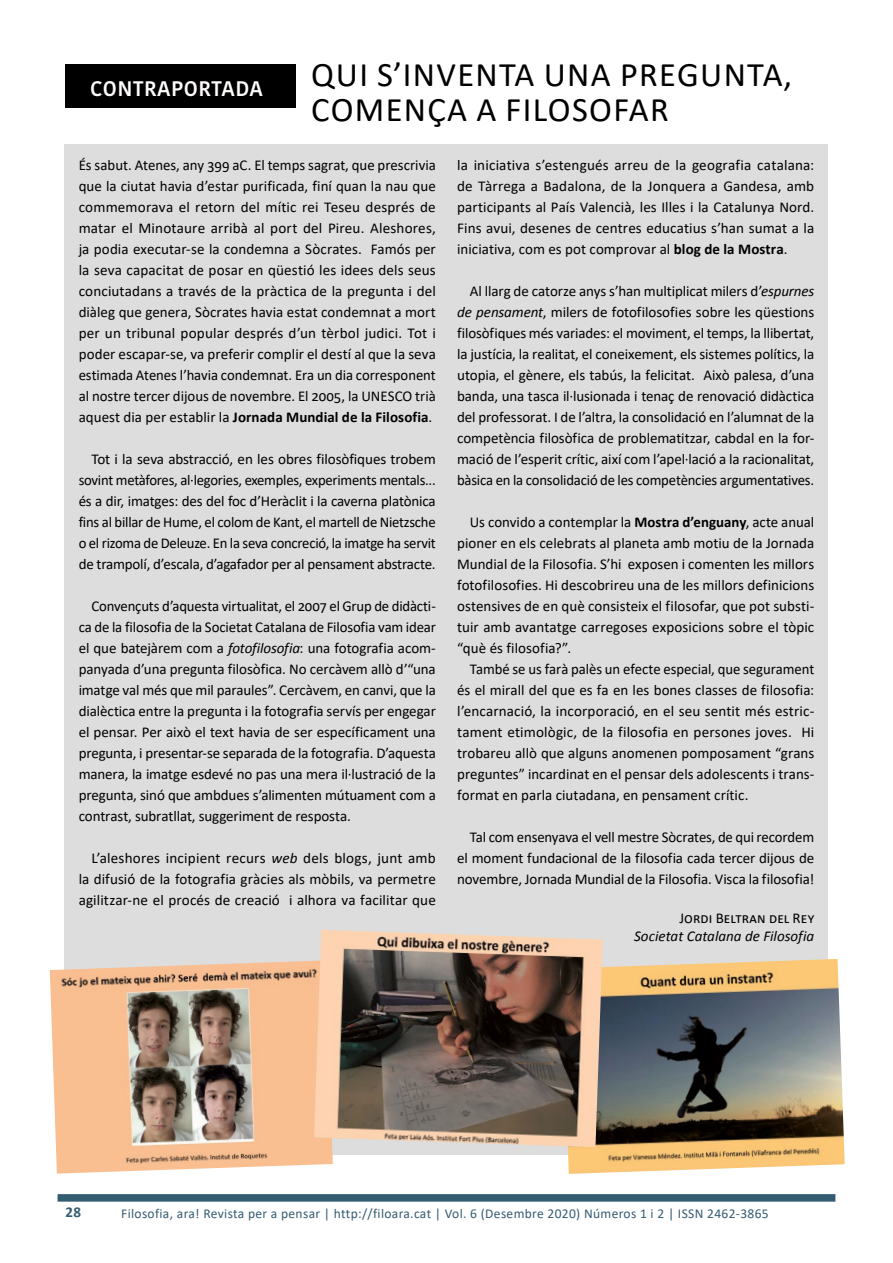
<style>
.page{position:relative;width:893px;height:1263px;background:#fff}
.page>*{position:absolute;margin:0;border:0;box-sizing:border-box;transform-origin:0 0}
.t1{font:34.5px/34.5px "Calibri";letter-spacing:.04em;color:#000}
.t2{font:600 21px "Kohinoor Bangla";letter-spacing:.025em;color:#fffefd}
.t3{font:15px/21px "Calibri";color:#000;text-align:justify}
.t4{font:italic 15px "Calibri";color:#000}
.t5{font:700 15px "Calibri";color:#345c71}
.t6{font:13.5px "Calibri";letter-spacing:.025em;color:#345c71}
.s1{font-weight:700}
.s2{font-style:italic}
</style>
<div class="page">
<div style="left:58px;top:1194px;width:777px;height:7px;background:#345c71;border:2px solid #345c71"></div>
<div style="left:65px;top:65px;width:231px;height:43px;background:#000"></div>
<div style="left:65px;top:144px;width:763px;height:1011px;background:#dedddd"></div>
<img style="left:50px;top:960px;width:283px;height:213px">
<img style="left:567px;top:959px;width:278px;height:215px">
<img style="left:314px;top:930px;width:289px;height:217px">
<h2 class="t2" style="left:90px;top:71px;width:174px">CONTRAPORTADA</h2>
<h1 class="t1" style="left:311px;top:57px;width:482px">QUI S’INVENTA UNA PREGUNTA,<br>COMENÇA A FILOSOFAR</h1>
<p class="t3" style="left:79px;top:154px;width:359px">És sabut. Atenes, any 399 aC. El temps sagrat, que prescrivia que la ciutat havia d’estar purificada, finí quan la nau que commemorava el retorn del mític rei Teseu després de matar el Minotaure arribà al port del Pireu. Aleshores, ja podia executar-se la condemna a Sòcrates. Famós per la seva capacitat de posar en qüestió les idees dels seus conciutadans a través de la pràctica de la pregunta i del diàleg que genera, Sòcrates havia estat condemnat a mort per un tribunal popular després d’un tèrbol judici. Tot i poder escapar-se, va preferir complir el destí al que la seva estimada Atenes l’havia condemnat. Era un dia corresponent al nostre tercer dijous de novembre. El 2005, la UNESCO trià aquest dia per establir la <span class="s1">Jornada Mundial de la Filosofia</span>.</p>
<p class="t3" style="left:79px;top:448px;width:359px;text-indent:13px">Tot i la seva abstracció, en les obres filosòfiques trobem sovint metàfores, al·legories, exemples, experiments mentals... és a dir, imatges: des del foc d’Heràclit i la caverna platònica fins al billar de Hume, el colom de Kant, el martell de Nietzsche o el rizoma de Deleuze. En la seva concreció, la imatge ha servit de trampolí, d’escala, d’agafador per al pensament abstracte.</p>
<p class="t3" style="left:79px;top:595px;width:359px;text-indent:13px">Convençuts d’aquesta virtualitat, el 2007 el Grup de didàcti&shy;ca de la filosofia de la Societat Catalana de Filosofia vam idear el que batejàrem com a <span class="s2">fotofilosofia</span>: una fotografia acom&shy;panyada d’una pregunta filosòfica. No cercàvem allò d’“una imatge val més que mil paraules”. Cercàvem, en canvi, que la dialèctica entre la pregunta i la fotografia servís per engegar el pensar. Per això el text havia de ser específicament una pregunta, i presentar-se separada de la fotografia. D’aquesta manera, la imatge esdevé no pas una mera il·lustració de la pregunta, sinó que ambdues s’alimenten mútuament com a contrast, subratllat, suggeriment de resposta.</p>
<p class="t3" style="left:79px;top:847px;width:359px;text-indent:13px">L’aleshores incipient recurs <span class="s2">web</span> dels blogs, junt amb la difusió de la fotografia gràcies als mòbils, va permetre agilitzar-ne el procés de creació i alhora va facilitar que</p>
<p class="t3" style="left:457px;top:154px;width:359px">la iniciativa s’estengués arreu de la geografia catalana: de Tàrrega a Badalona, de la Jonquera a Gandesa, amb participants al País Valencià, les Illes i la Catalunya Nord.<br>Fins avui, desenes de centres educatius s’han sumat a la iniciativa, com es pot comprovar al <span class="s1">blog de la Mostra</span>.</p>
<p class="t3" style="left:457px;top:280px;width:359px;text-indent:13px">Al llarg de catorze anys s’han multiplicat milers d’<span class="s2">espurnes de pensament</span>, milers de fotofilosofies sobre les qüestions filosòfiques més variades: el moviment, el temps, la llibertat, la justícia, la realitat, el coneixement, els sistemes polítics, la utopia, el gènere, els tabús, la felicitat. Això palesa, d’una banda, una tasca il·lusionada i tenaç de renovació didàctica del professorat. I de l’altra, la consolidació en l’alumnat de la competència filosòfica de problematitzar, cabdal en la for&shy;mació de l’esperit crític, així com l’apel·lació a la racionalitat, bàsica en la consolidació de les competències argumentatives.</p>
<p class="t3" style="left:457px;top:511px;width:359px;text-indent:13px">Us convido a contemplar la <span class="s1">Mostra d’enguany</span>, acte anual pioner en els celebrats al planeta amb motiu de la Jornada Mundial de la Filosofia. S’hi exposen i comenten les millors fotofilosofies. Hi descobrireu una de les millors definicions ostensives de en què consisteix el filosofar, que pot substi&shy;tuir amb avantatge carregoses exposicions sobre el tòpic “què és filosofia?”.</p>
<p class="t3" style="left:457px;top:658px;width:359px;text-indent:13px">També se us farà palès un efecte especial, que segurament és el mirall del que es fa en les bones classes de filosofia: l’encarnació, la incorporació, en el seu sentit més estric&shy;tament etimològic, de la filosofia en persones joves. Hi trobareu allò que alguns anomenen pomposament “grans preguntes” incardinat en el pensar dels adolescents i trans&shy;format en parla ciutadana, en pensament crític.</p>
<p class="t3" style="left:457px;top:826px;width:359px;text-indent:13px">Tal com ensenyava el vell mestre Sòcrates, de qui recordem el moment fundacional de la filosofia cada tercer dijous de novembre, Jornada Mundial de la Filosofia. Visca la filosofia!</p>
<p class="t3" style="left:679px;top:907px;width:136px">Jordi Beltran del Rey</p>
<p class="t4" style="left:634px;top:926px;width:182px">Societat Catalana de Filosofia</p>
<p class="t5" style="left:66px;top:1202px;width:17px">28</p>
<p class="t6" style="left:121px;top:1204px;width:649px">Filosofia, ara! Revista per a pensar | http://filoara.cat | Vol. 6 (Desembre 2020) Números 1 i 2 | ISSN 2462-3865</p>
</div>
